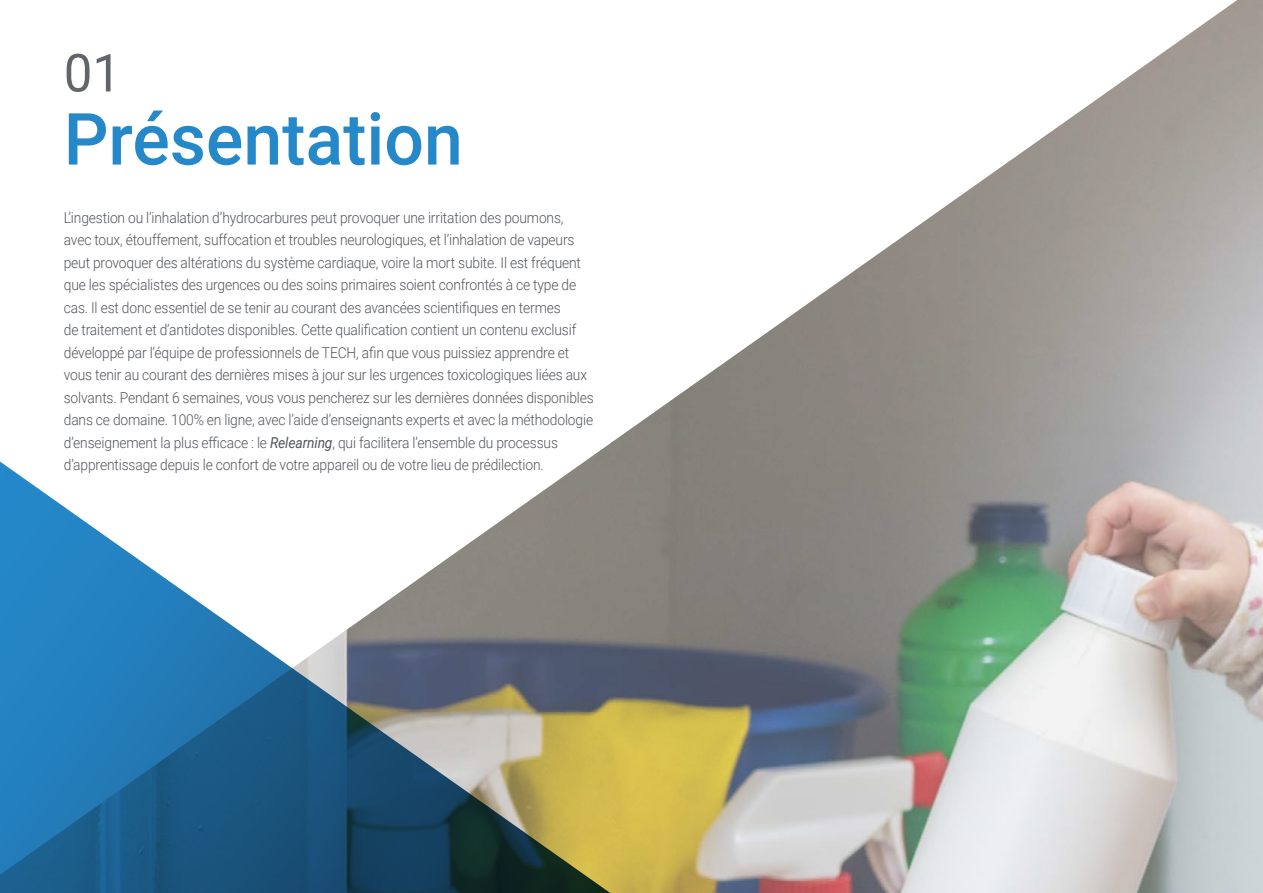
<style>
.page{position:relative;width:1263px;height:893px;background:#fff}
.page>*{position:absolute;margin:0;border:0;box-sizing:border-box;transform-origin:0 0}
.t1{font:500 72px "Roboto";color:#2488c9}
.t2{font:52.5px "Roboto";color:#61646a}
.t3{font:300 15px/22.5px "Roboto";letter-spacing:-.01em;color:#52555b;scale:.92 1}
.s1{font-weight:400;font-style:italic}
</style>
<div class="page">
<img style="left:606px;top:0;width:657px;height:893px">
<svg style="left:0;top:446px;width:640px;height:447px"></svg>
<h2 class="t2" style="left:64px;top:36px;width:59px">01</h2>
<h1 class="t1" style="left:64px;top:89px;width:401px">Présentation</h1>
<p class="t3" style="left:64px;top:205px;width:578px">L’ingestion ou l’inhalation d’hydrocarbures peut provoquer une irritation des poumons, avec toux, étouffement, suffocation et troubles neurologiques, et l’inhalation de vapeurs peut provoquer des altérations du système cardiaque, voire la mort subite. Il est fréquent que les spécialistes des urgences ou des soins primaires soient confrontés à ce type de cas. Il est donc essentiel de se tenir au courant des avancées scientifiques en termes<br>de traitement et d’antidotes disponibles. Cette qualification contient un contenu exclusif développé par l’équipe de professionnels de TECH, afin que vous puissiez apprendre et vous tenir au courant des dernières mises à jour sur les urgences toxicologiques liées aux solvants. Pendant 6 semaines, vous vous pencherez sur les dernières données disponibles dans ce domaine. 100% en ligne, avec l’aide d’enseignants experts et avec la méthodologie d’enseignement la plus efficace : le <span class="s1">Relearning</span>, qui facilitera l’ensemble du processus d’apprentissage depuis le confort de votre appareil ou de votre lieu de prédilection.</p>
</div>
